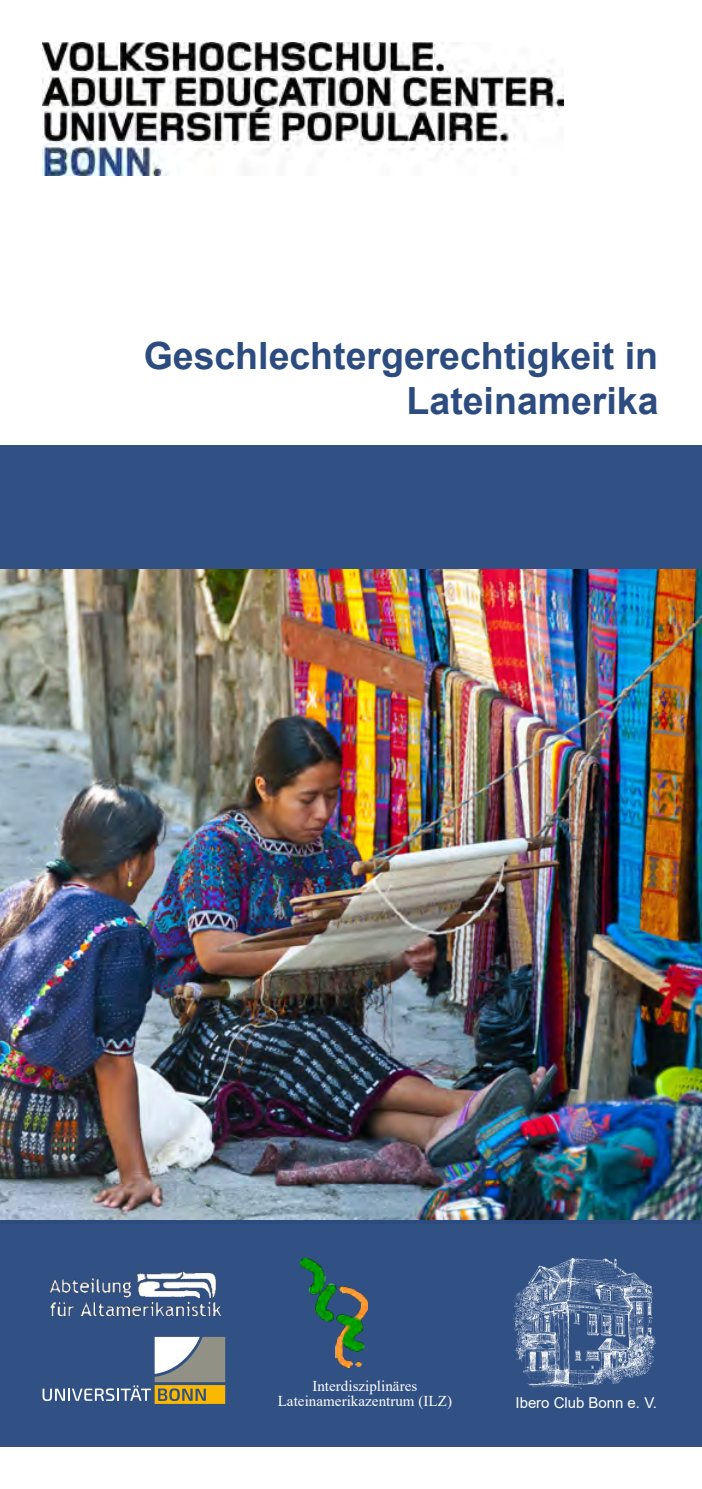
<style>
.page{position:relative;width:702px;height:1489px;background:#fff}
.page>*{position:absolute;margin:0;border:0;box-sizing:border-box;transform-origin:0 0}
.t1{font:700 37.5px/45px "Arial";color:#2c4c7f;text-align:right}
.t2{font:15px/15px "Times New Roman";letter-spacing:.005em;color:#fff;text-align:center}
.t3{font:15px "Arial";letter-spacing:-.005em;color:#fff}
</style>
<div class="page">
<div style="left:0;top:445px;width:702px;height:1001px;background:#315184"></div>
<img style="left:43px;top:43px;width:520px;height:132px">
<svg style="left:43px;top:1336px;width:182px;height:67px"></svg>
<img style="left:49px;top:1271px;width:173px;height:45px">
<img style="left:0;top:569px;width:702px;height:649px">
<img style="left:300px;top:1258px;width:68px;height:109px">
<img style="left:513px;top:1258px;width:142px;height:130px">
<h1 class="t1" style="left:144px;top:334px;width:516px">Geschlechtergerechtigkeit in<br>Lateinamerika</h1>
<p class="t2" style="left:277px;top:1378px;width:176px">Interdisziplinäres<br>Lateinamerikazentrum (ILZ)</p>
<p class="t3" style="left:515px;top:1392px;width:143px">Ibero Club Bonn e. V.</p>
</div>
